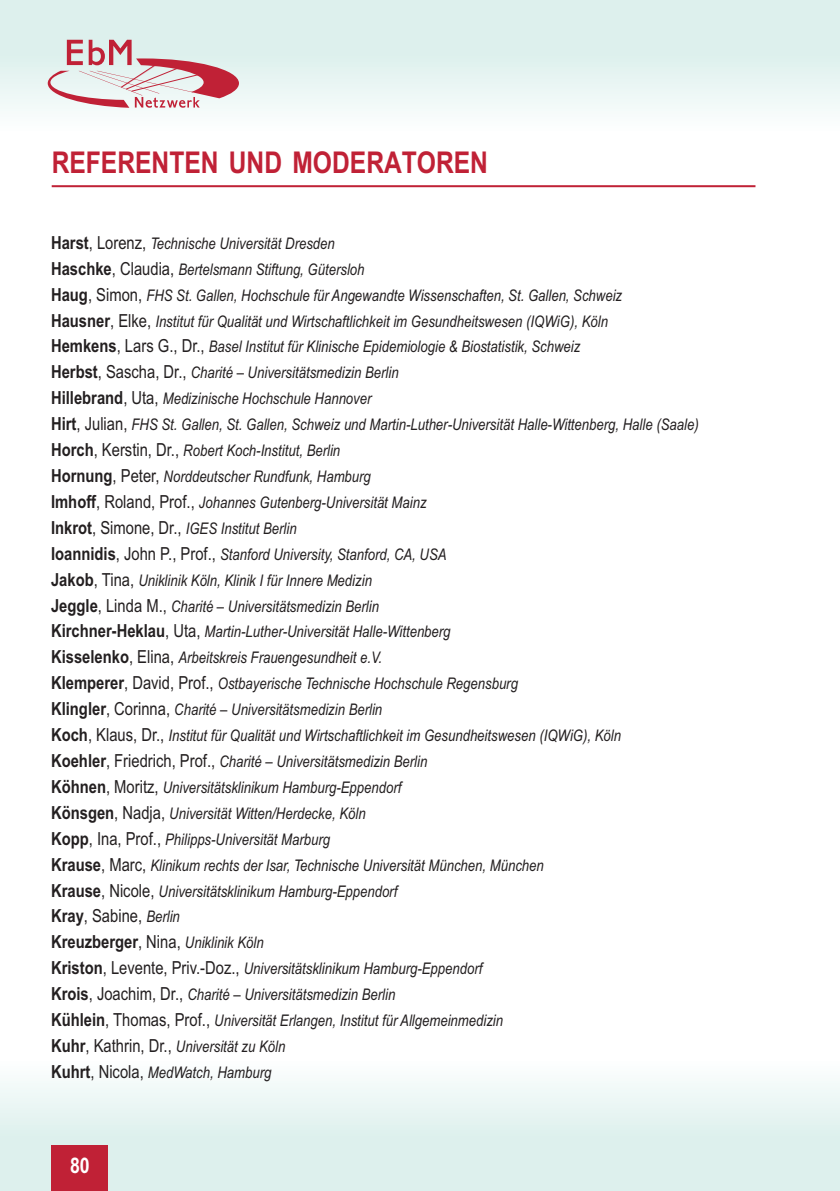
<style>
.page{position:relative;width:840px;height:1191px;background:#fff}
.page>*{position:absolute;margin:0;border:0;box-sizing:border-box;transform-origin:0 0}
.t1{font:700 30px "Arial Narrow";color:#c02136}
.t2{font:700 21.6px "Arial Narrow";color:#fff}
.t3{font:18px "Arial Narrow";color:#231f20}
.t4{font:italic 16px/25.8px "Arial Narrow";color:#231f20}
.s1{font-weight:700;font-style:normal;font-size:18px}
.s2{font-style:normal;font-size:18px}
.s3{font-weight:700}
.s4{font-style:italic;font-size:16px}
</style>
<div class="page">
<div style="left:0;top:1058px;width:839px;height:133px;background:linear-gradient(to bottom,#f9fdfc,#d5ece8)"></div>
<div style="left:0;top:0;width:839px;height:132px;background:linear-gradient(to bottom,#d5ece9,#f8fcfc)"></div>
<hr style="left:52px;top:185px;width:703px;height:2px;background:#c02136">
<div style="left:51px;top:1145px;width:57px;height:46px;background:#c02136"></div>
<svg style="left:48px;top:40px;width:191px;height:68px;background:#dbbec1"></svg>
<h1 class="t1" style="left:52px;top:151px;width:437px">REFERENTEN UND MODERATOREN</h1>
<p class="t4" style="left:51px;top:232px;width:648px"><span class="s1">Harst</span><span class="s2">, Lorenz,</span> Technische Universität Dresden<br><span class="s1">Haschke</span><span class="s2">, Claudia,</span> Bertelsmann Stiftung, Gütersloh<br><span class="s1">Haug</span><span class="s2">, Simon,</span> FHS St. Gallen, Hochschule für Angewandte Wissenschaften, St. Gallen, Schweiz<br><span class="s1">Hausner</span><span class="s2">, Elke,</span> Institut für Qualität und Wirtschaftlichkeit im Gesundheitswesen (IQWiG), Köln<br><span class="s1">Hemkens</span><span class="s2">, Lars G., Dr.,</span> Basel Institut für Klinische Epidemiologie &amp; Biostatistik, Schweiz<br><span class="s1">Herbst</span><span class="s2">, Sascha, Dr.,</span> Charité – Universitätsmedizin Berlin<br><span class="s1">Hillebrand</span><span class="s2">, Uta,</span> Medizinische Hochschule Hannover<br><span class="s1">Hirt</span><span class="s2">, Julian,</span> FHS St. Gallen, St. Gallen, Schweiz und Martin-Luther-Universität Halle-Wittenberg, Halle (Saale)<br><span class="s1">Horch</span><span class="s2">, Kerstin, Dr.,</span> Robert Koch-Institut, Berlin<br><span class="s1">Hornung</span><span class="s2">, Peter,</span> Norddeutscher Rundfunk, Hamburg<br><span class="s1">Imhoff</span><span class="s2">, Roland, Prof.,</span> Johannes Gutenberg-Universität Mainz<br><span class="s1">Inkrot</span><span class="s2">, Simone, Dr.,</span> IGES Institut Berlin<br><span class="s1">Ioannidis</span><span class="s2">, John P., Prof.,</span> Stanford University, Stanford, CA, USA<br><span class="s1">Jakob</span><span class="s2">, Tina,</span> Uniklinik Köln, Klinik I für Innere Medizin<br><span class="s1">Jeggle</span><span class="s2">, Linda M.,</span> Charité – Universitätsmedizin Berlin<br><span class="s1">Kirchner-Heklau</span><span class="s2">, Uta,</span> Martin-Luther-Universität Halle-Wittenberg<br><span class="s1">Kisselenko</span><span class="s2">, Elina,</span> Arbeitskreis Frauengesundheit e.V.<br><span class="s1">Klemperer</span><span class="s2">, David, Prof.,</span> Ostbayerische Technische Hochschule Regensburg<br><span class="s1">Klingler</span><span class="s2">, Corinna,</span> Charité – Universitätsmedizin Berlin<br><span class="s1">Koch</span><span class="s2">, Klaus, Dr.,</span> Institut für Qualität und Wirtschaftlichkeit im Gesundheitswesen (IQWiG), Köln<br><span class="s1">Koehler</span><span class="s2">, Friedrich, Prof.,</span> Charité – Universitätsmedizin Berlin<br><span class="s1">Köhnen</span><span class="s2">, Moritz,</span> Universitätsklinikum Hamburg-Eppendorf<br><span class="s1">Könsgen</span><span class="s2">, Nadja,</span> Universität Witten/Herdecke, Köln<br><span class="s1">Kopp</span><span class="s2">, Ina, Prof.,</span> Philipps-Universität Marburg<br><span class="s1">Krause</span><span class="s2">, Marc,</span> Klinikum rechts der Isar, Technische Universität München, München<br><span class="s1">Krause</span><span class="s2">, Nicole,</span> Universitätsklinikum Hamburg-Eppendorf</p>
<p class="t3" style="left:51px;top:909px;width:130px"><span class="s3">Kray</span>, Sabine, <span class="s4">Berlin</span></p>
<p class="t4" style="left:51px;top:931px;width:453px"><span class="s1">Kreuzberger</span><span class="s2">, Nina,</span> Uniklinik Köln<br><span class="s1">Kriston</span><span class="s2">, Levente, Priv.-Doz.,</span> Universitätsklinikum Hamburg-Eppendorf <span class="s1">Krois</span><span class="s2">, Joachim, Dr.,</span> Charité – Universitätsmedizin Berlin<br><span class="s1">Kühlein</span><span class="s2">, Thomas, Prof.,</span> Universität Erlangen, Institut für Allgemeinmedizin <span class="s1">Kuhr</span><span class="s2">, Kathrin, Dr.,</span> Universität zu Köln<br><span class="s1">Kuhrt</span><span class="s2">, Nicola,</span> MedWatch, Hamburg</p>
<h2 class="t2" style="left:70px;top:1157px;width:21px">80</h2>
</div>
